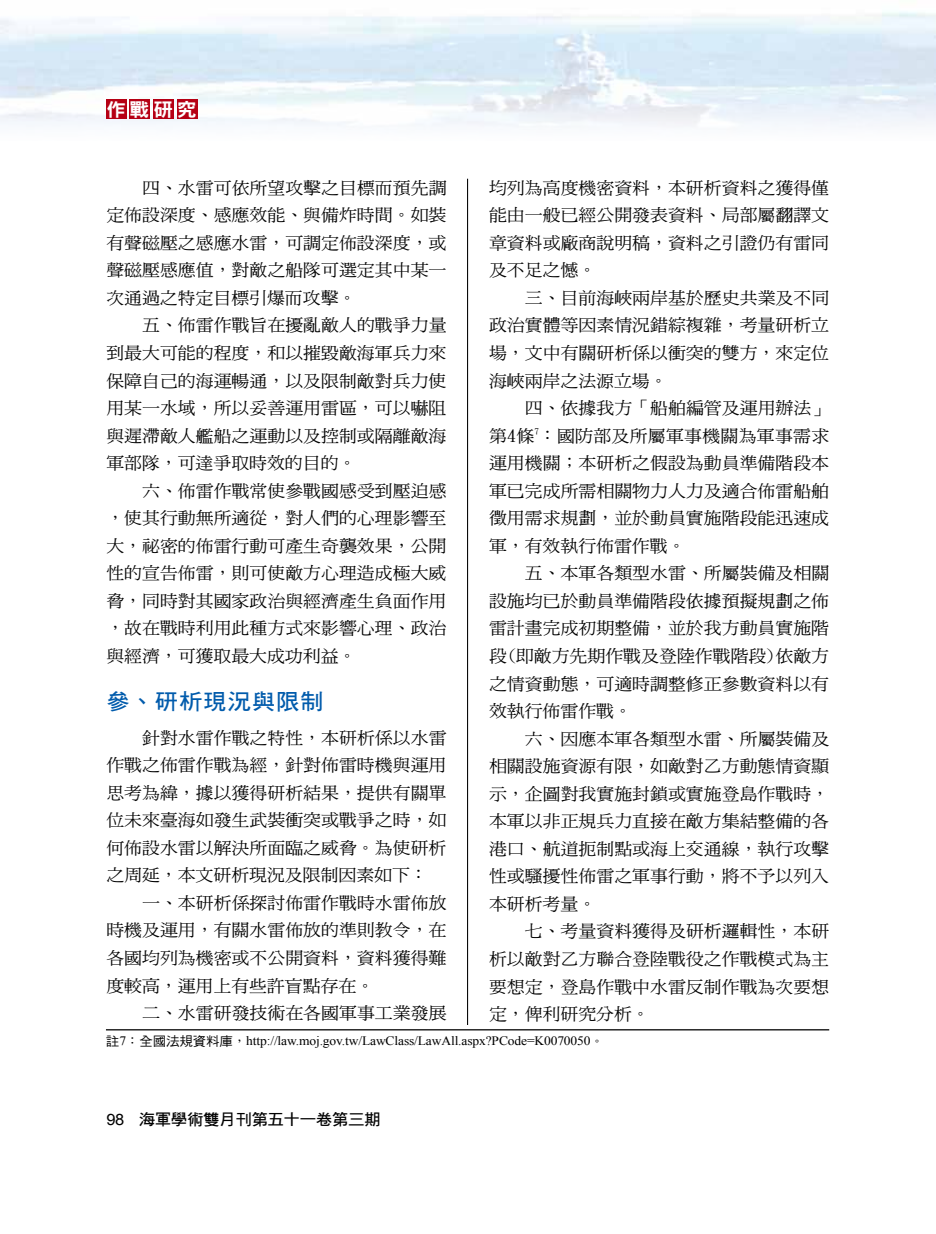
<style>
.page{position:relative;width:936px;height:1234px;background:#fff}
.page>*{position:absolute;margin:0;border:0;box-sizing:border-box;transform-origin:0 0}
.t1{font:22.2px "DF Hei Bd HK BF";letter-spacing:.035em;color:#005bac;scale:1.05 1}
.t2{font:18.6px "DFN Hei XB HK BF";color:#fff;scale:1.05 1}
.t3{font:16.95px/27.5px "DF Ming Md HK BF";color:#000;text-align:justify;scale:1.05 1}
.t4{font:15.6px "DF Hei Bd HK BF";letter-spacing:-.025em;color:#000;scale:1.05 1}
.t5{font:12.9px "Times New Roman";letter-spacing:-.01em;color:#000;scale:1.05 1}
.s1{font-family:"DF Hei Md HK BF"}
.s2{font-family:"DF Kai Shu SB Estd BF"}
.s3{font-family:"Arial"}
</style>
<div class="page">
<img style="left:0;top:12px;width:935px;height:115px">
<hr style="left:467px;top:179px;width:1px;height:871px;background:#000">
<div style="left:106px;top:99px;width:20px;height:20px;background:#b60014"></div>
<div style="left:130px;top:99px;width:20px;height:20px;background:#b60014"></div>
<div style="left:153px;top:99px;width:21px;height:20px;background:#b60014"></div>
<div style="left:177px;top:99px;width:20px;height:20px;background:#b60014"></div>
<div style="left:106px;top:1025px;width:723px;height:26px;background:#fff"></div>
<hr style="left:106px;top:1028px;width:723px;height:2px;background:#000">
<p class="t2" style="left:106px;top:100px;width:88px">作戰研究</p>
<p class="t3" style="left:489px;top:174px;width:325px">均列為高度機密資料，本研析資料之獲得僅能由一般已經公開發表資料、局部屬翻譯文章資料或廠商說明稿，資料之引證仍有雷同及不足之憾。</p>
<p class="t3" style="left:489px;top:284px;width:325px;text-indent:36px">三、目前海峽兩岸基於歷史共業及不同政治實體等因素情況錯綜複雜，考量研析立場，文中有關研析係以衝突的雙方，來定位海峽兩岸之法源立場。</p>
<p class="t3" style="left:489px;top:394px;width:325px;text-indent:36px">四、依據我方「船舶編管及運用辦法」第4條<sup>7</sup>：國防部及所屬軍事機關為軍事需求運用機關；本研析之假設為動員準備階段本軍已完成所需相關物力人力及適合佈雷船舶徵用需求規劃，並於動員實施階段能迅速成軍，有效執行佈雷作戰。</p>
<p class="t3" style="left:489px;top:559px;width:325px;text-indent:36px">五、本軍各類型水雷、所屬裝備及相關設施均已於動員準備階段依據預擬規劃之佈雷計畫完成初期整備，並於我方動員實施階段(即敵方先期作戰及登陸作戰階段)依敵方之情資動態，可適時調整修正參數資料以有效執行佈雷作戰。</p>
<p class="t3" style="left:489px;top:724px;width:325px;text-indent:36px">六、因應本軍各類型水雷、所屬裝備及相關設施資源有限，如敵對乙方動態情資顯示，企圖對我實施封鎖或實施登島作戰時，本軍以非正規兵力直接在敵方集結整備的各港口、航道扼制點或海上交通線，執行攻擊性或騷擾性佈雷之軍事行動，將不予以列入本研析考量。</p>
<p class="t3" style="left:489px;top:917px;width:325px;text-indent:36px">七、考量資料獲得及研析邏輯性，本研析以敵對乙方聯合登陸戰役之作戰模式為主要想定，登島作戰中水雷反制作戰為次要想定，俾利研究分析。</p>
<p class="t5" style="left:106px;top:1031px;width:475px"><span class="s1">註</span>7<span class="s2">：</span><span class="s1">全國法規資料庫</span><span class="s2">，</span>http://law.moj.gov.tw/LawClass/LawAll.aspx?PCode=K0070050<span class="s2">。</span></p>
<p class="t3" style="left:106px;top:174px;width:325px;text-indent:36px">四、水雷可依所望攻擊之目標而預先調定佈設深度、感應效能、與備炸時間。如裝有聲磁壓之感應水雷，可調定佈設深度，或聲磁壓感應值，對敵之船隊可選定其中某一次通過之特定目標引爆而攻擊。</p>
<p class="t3" style="left:106px;top:311px;width:325px;text-indent:36px">五、佈雷作戰旨在擾亂敵人的戰爭力量到最大可能的程度，和以摧毀敵海軍兵力來保障自己的海運暢通，以及限制敵對兵力使用某一水域，所以妥善運用雷區，可以嚇阻與遲滯敵人艦船之運動以及控制或隔離敵海軍部隊，可達爭取時效的目的。</p>
<p class="t3" style="left:106px;top:477px;width:325px;text-indent:36px">六、佈雷作戰常使參戰國感受到壓迫感，使其行動無所適從，對人們的心理影響至大，祕密的佈雷行動可產生奇襲效果，公開性的宣告佈雷，則可使敵方心理造成極大威脅，同時對其國家政治與經濟產生負面作用，故在戰時利用此種方式來影響心理、政治與經濟，可獲取最大成功利益。</p>
<h1 class="t1" style="left:106px;top:690px;width:208px">參、研析現況與限制</h1>
<p class="t3" style="left:106px;top:723px;width:325px;text-indent:36px">針對水雷作戰之特性，本研析係以水雷作戰之佈雷作戰為經，針對佈雷時機與運用思考為緯，據以獲得研析結果，提供有關單位未來臺海如發生武裝衝突或戰爭之時，如何佈設水雷以解決所面臨之威脅。為使研析之周延，本文研析現況及限制因素如下：</p>
<p class="t3" style="left:106px;top:888px;width:325px;text-indent:36px">一、本研析係探討佈雷作戰時水雷佈放時機及運用，有關水雷佈放的準則教令，在各國均列為機密或不公開資料，資料獲得難度較高，運用上有些許盲點存在。</p>
<p class="t3" style="left:142px;top:998px;width:291px">二、水雷研發技術在各國軍事工業發展</p>
<p class="t4" style="left:106px;top:1111px;width:263px"><span class="s3">98</span> 海軍學術雙月刊第五十一卷第三期</p>
</div>
